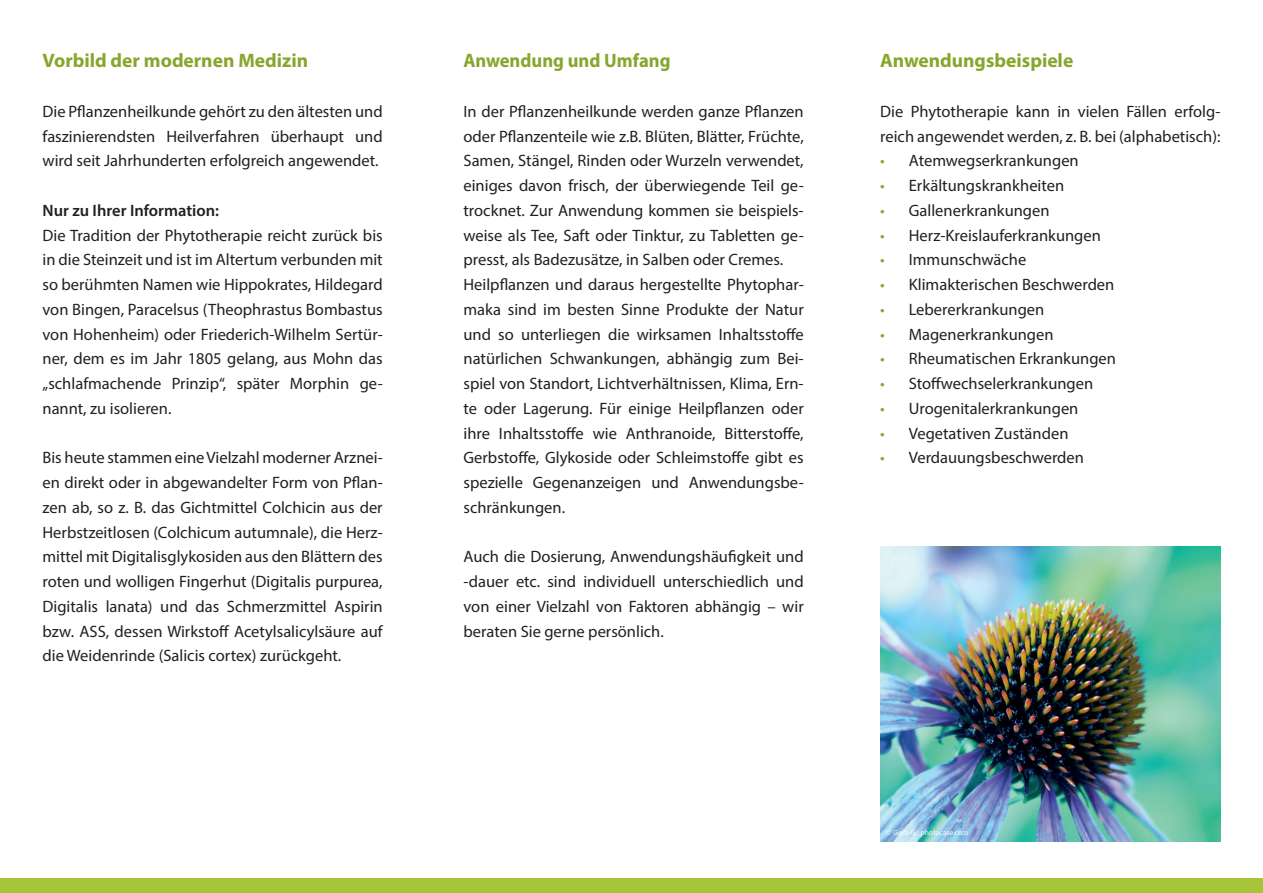
<style>
.page{position:relative;width:1263px;height:893px;background:#fff}
.page>*{position:absolute;margin:0;border:0;box-sizing:border-box;transform-origin:0 0}
.t1{font:700 19.5px "Myriad Pro";color:#88a52d}
.t2{font:700 19.5px "Myriad Pro";color:#88a52d;scale:.95 1}
.t3{font:16.5px/24.8px "Myriad Pro";color:#231f20;text-align:justify}
.t4{font:600 16.5px "Myriad Pro";color:#231f20}
.t5{font:7.5px "Myriad Pro";color:#fff}
.s1{color:#88a52d}
</style>
<div class="page">
<div style="left:0;top:878px;width:1263px;height:15px;background:#a6c539"></div>
<img style="left:880px;top:547px;width:340px;height:295px">
<p class="t1" style="left:43px;top:48px;width:267px">Vorbild der modernen Medizin</p>
<p class="t3" style="left:43px;top:99px;width:342px">Die Pflanzenheilkunde gehört zu den ältesten und faszinierendsten Heilverfahren überhaupt und wird seit Jahrhunderten erfolgreich angewendet.</p>
<p class="t4" style="left:43px;top:200px;width:178px">Nur zu Ihrer Information:</p>
<p class="t3" style="left:43px;top:222px;width:342px">Die Tradition der Phytotherapie reicht zurück bis in die Steinzeit und ist im Altertum verbunden mit so berühmten Namen wie Hippokrates, Hildegard von Bingen, Paracelsus (Theophrastus Bombastus von Hohenheim) oder Friederich-Wilhelm Sertür&shy;ner, dem es im Jahr 1805 gelang, aus Mohn das „schlafmachende Prinzip“, später Morphin ge&shy;nannt, zu isolieren.</p>
<p class="t3" style="left:43px;top:445px;width:342px">Bis heute stammen eine Vielzahl moderner Arznei&shy;en direkt oder in abgewandelter Form von Pflan&shy;zen ab, so z. B. das Gichtmittel Colchicin aus der Herbstzeitlosen (Colchicum autumnale), die Herz&shy;mittel mit Digitalisglykosiden aus den Blättern des roten und wolligen Fingerhut (Digitalis purpurea, Digitalis lanata) und das Schmerzmittel Aspirin bzw. ASS, dessen Wirkstoff Acetylsalicylsäure auf die Weidenrinde (Salicis cortex) zurückgeht.</p>
<p class="t2" style="left:463px;top:48px;width:219px">Anwendung und Umfang</p>
<p class="t3" style="left:463px;top:99px;width:342px;text-align:left">In der Pflanzenheilkunde werden ganze Pflanzen oder Pflanzenteile wie z.B. Blüten, Blätter, Früchte, Samen, Stängel, Rinden oder Wurzeln verwendet, einiges davon frisch, der überwiegende Teil ge&shy;trocknet. Zur Anwendung kommen sie beispiels&shy;weise als Tee, Saft oder Tinktur, zu Tabletten ge&shy;presst, als Badezusätze, in Salben oder Cremes.<br>Heilpflanzen und daraus hergestellte Phytophar&shy;maka sind im besten Sinne Produkte der Natur und so unterliegen die wirksamen Inhaltsstoffe natürlichen Schwankungen, abhängig zum Bei&shy;spiel von Standort, Lichtverhältnissen, Klima, Ern&shy;te oder Lagerung. Für einige Heilpflanzen oder ihre Inhaltsstoffe wie Anthranoide, Bitterstoffe, Gerbstoffe, Glykoside oder Schleimstoffe gibt es spezielle Gegenanzeigen und Anwendungsbe&shy;schränkungen.</p>
<p class="t3" style="left:463px;top:544px;width:342px">Auch die Dosierung, Anwendungshäufigkeit und -dauer etc. sind individuell unterschiedlich und von einer Vielzahl von Faktoren abhängig – wir beraten Sie gerne persönlich.</p>
<p class="t1" style="left:880px;top:48px;width:195px">Anwendungsbeispiele</p>
<p class="t3" style="left:880px;top:99px;width:342px">Die Phytotherapie kann in vielen Fällen erfolg&shy;reich angewendet werden, z. B. bei (alphabetisch):</p>
<p class="t3" style="left:880px;top:148px;width:200px"><span class="s1">•</span> Atemwegserkrankungen</p>
<p class="t3" style="left:880px;top:173px;width:185px"><span class="s1">•</span> Erkältungskrankheiten</p>
<p class="t3" style="left:880px;top:198px;width:171px"><span class="s1">•</span> Gallenerkrankungen</p>
<p class="t3" style="left:880px;top:222px;width:222px"><span class="s1">•</span> Herz-Kreislauferkrankungen</p>
<p class="t3" style="left:880px;top:247px;width:148px"><span class="s1">•</span> Immunschwäche</p>
<p class="t3" style="left:880px;top:272px;width:236px"><span class="s1">•</span> Klimakterischen Beschwerden</p>
<p class="t3" style="left:880px;top:297px;width:166px"><span class="s1">•</span> Lebererkrankungen</p>
<p class="t3" style="left:880px;top:321px;width:175px"><span class="s1">•</span> Magenerkrankungen</p>
<p class="t3" style="left:880px;top:346px;width:237px"><span class="s1">•</span> Rheumatischen Erkrankungen</p>
<p class="t3" style="left:880px;top:371px;width:214px"><span class="s1">•</span> Stoffwechselerkrankungen</p>
<p class="t3" style="left:880px;top:396px;width:200px"><span class="s1">•</span> Urogenitalerkrankungen</p>
<p class="t3" style="left:880px;top:420px;width:190px"><span class="s1">•</span> Vegetativen Zuständen</p>
<p class="t3" style="left:880px;top:445px;width:205px"><span class="s1">•</span> Verdauungsbeschwerden</p>
<p class="t5" style="left:887px;top:828px;width:83px">© Gerti G._photocase.com</p>
</div>
